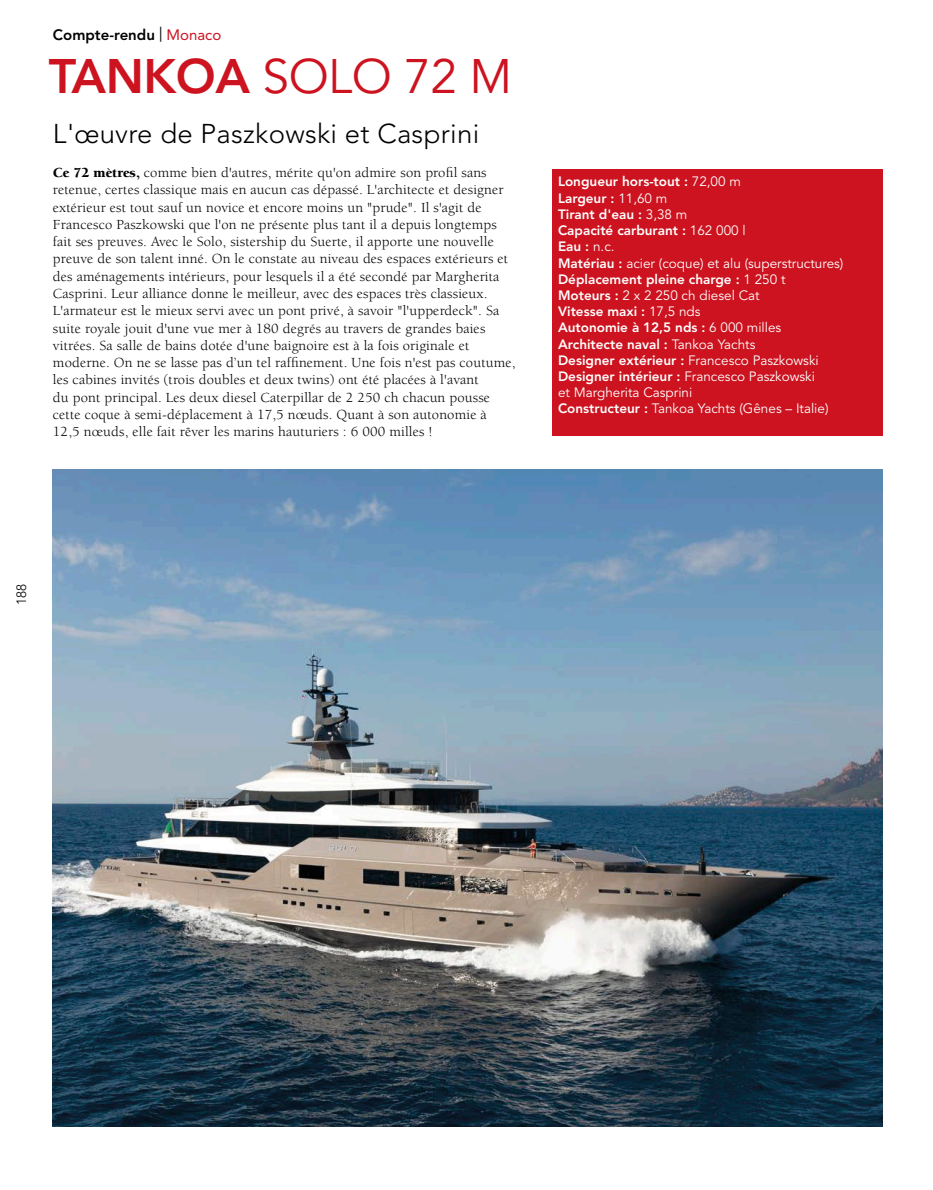
<style>
.page{position:relative;width:933px;height:1190px;background:#fff}
.page>*{position:absolute;margin:0;border:0;box-sizing:border-box;transform-origin:0 0}
.t1{font:47.95px "Avenir";letter-spacing:-.01em;color:#cc131f}
.t2{font:300 26.95px "Avenir";letter-spacing:.01em;color:#000}
.t3{font:800 15.05px "Avenir";color:#000}
.t4{font:14.17px/17.3px "Berkeley";letter-spacing:.01em;color:#000}
.t5{font:13.47px/16.3px "Avenir";color:#fff}
.t6{font:300 13.47px "Avenir";color:#000}
.s1{font-weight:400}
.s2{font-weight:400;color:#cc131f}
.s3{font-weight:800}
.s4{font-weight:900}
</style>
<div class="page">
<img style="left:53px;top:470px;width:829px;height:656px">
<div style="left:552px;top:170px;width:330px;height:266px;background:#cc131f"></div>
<p class="t3" style="left:53px;top:26px;width:170px">Compte-rendu <span class="s1">|</span> <span class="s2">Monaco</span></p>
<h1 class="t1" style="left:49px;top:49px;width:465px"><span class="s3">TANKOA</span> SOLO 72 M</h1>
<h2 class="t2" style="left:53px;top:117px;width:428px">L'œuvre de Paszkowski et Casprini</h2>
<p class="t4" style="left:53px;top:164px;width:464px"><span class="s4">Ce 72 mètres,</span> comme bien d'autres, mérite qu'on admire son profil sans retenue, certes classique mais en aucun cas dépassé. L'architecte et designer extérieur est tout sauf un novice et encore moins un "prude". Il s'agit de Francesco Paszkowski que l'on ne présente plus tant il a depuis longtemps fait ses preuves. Avec le Solo, sistership du Suerte, il apporte une nouvelle preuve de son talent inné. On le constate au niveau des espaces extérieurs et des aménagements intérieurs, pour lesquels il a été secondé par Margherita Casprini. Leur alliance donne le meilleur, avec des espaces très classieux.<br>L'armateur est le mieux servi avec un pont privé, à savoir "l'upperdeck". Sa suite royale jouit d'une vue mer à 180 degrés au travers de grandes baies vitrées. Sa salle de bains dotée d'une baignoire est à la fois originale et moderne. On ne se lasse pas d’un tel raffinement. Une fois n'est pas coutume, les cabines invités (trois doubles et deux twins) ont été placées à l'avant<br>du pont principal. Les deux diesel Caterpillar de 2 250 ch chacun pousse cette coque à semi-déplacement à 17,5 nœuds. Quant à son autonomie à 12,5 nœuds, elle fait rêver les marins hauturiers : 6 000 milles !</p>
<p class="t5" style="left:558px;top:174px;width:287px"><span class="s3">Longueur hors-tout :</span> 72,00 m<br><span class="s3">Largeur :</span> 11,60 m<br><span class="s3">Tirant d'eau :</span> 3,38 m<br><span class="s3">Capacité carburant :</span> 162 000 l<br><span class="s3">Eau :</span> n.c.<br><span class="s3">Matériau :</span> acier (coque) et alu (superstructures)<br><span class="s3">Déplacement pleine charge :</span> 1 250 t<br><span class="s3">Moteurs :</span> 2 x 2 250 ch diesel Cat<br><span class="s3">Vitesse maxi :</span> 17,5 nds<br><span class="s3">Autonomie à 12,5 nds :</span> 6 000 milles<br><span class="s3">Architecte naval :</span> Tankoa Yachts<br><span class="s3">Designer extérieur :</span> Francesco Paszkowski<br><span class="s3">Designer intérieur :</span> Francesco Paszkowski<br>et Margherita Casprini<br><span class="s3">Constructeur :</span> Tankoa Yachts (Gênes – Italie)</p>
<p class="t6" style="left:14px;top:605px;width:23px;rotate:-90deg">188</p>
</div>
